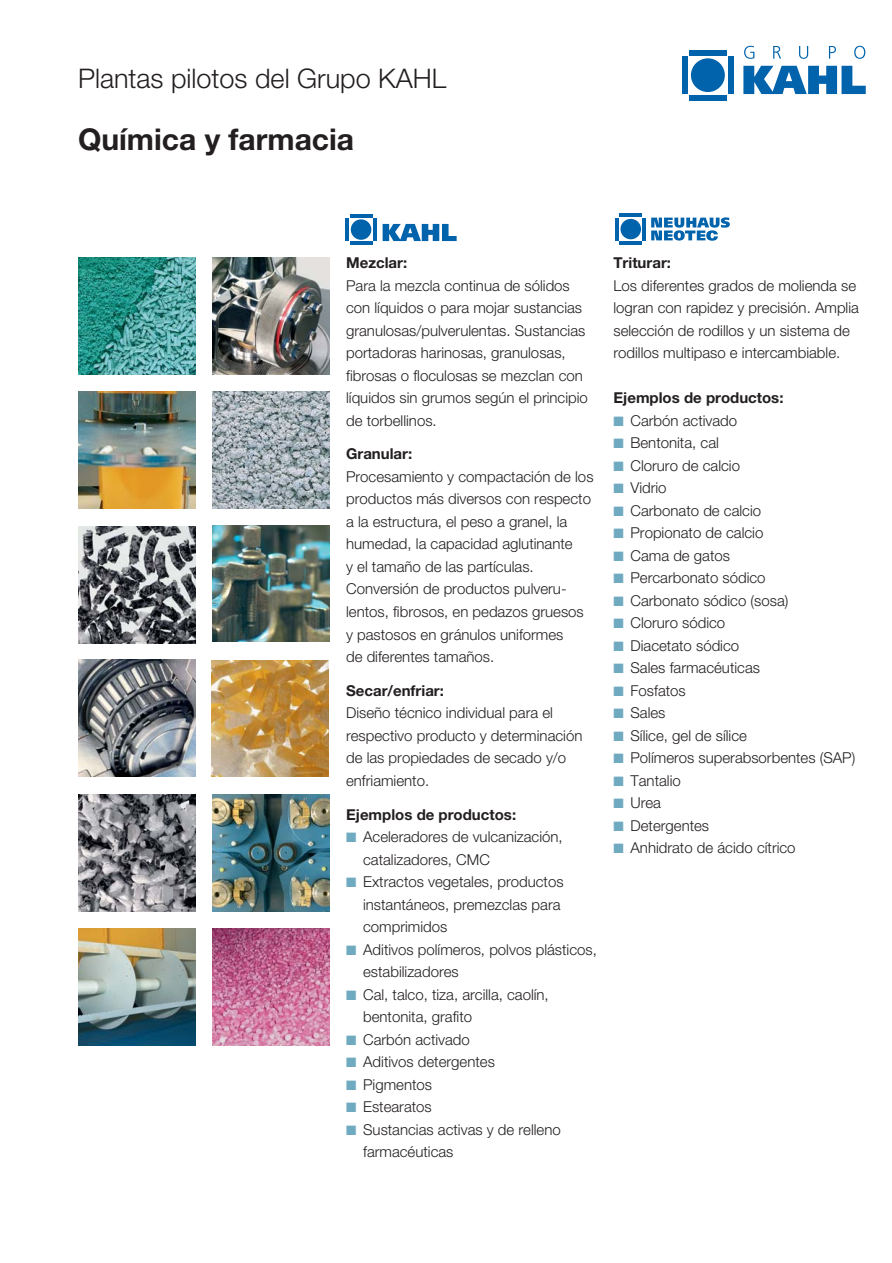
<style>
.page{position:relative;width:892px;height:1263px;background:#fff}
.page>*{position:absolute;margin:0;border:0;box-sizing:border-box;transform-origin:0 0}
.t1{font:700 30px "Helvetica Neue";color:#231f20}
.t2{font:300 27px "Helvetica Neue";color:#231f20}
.t3{font:300 15px/22.5px "Helvetica Neue";color:#231f20}
.t4{font:700 15px "Helvetica Neue";color:#231f20}
.s1{color:#70aac0}
</style>
<div class="page">
<svg style="left:382px;top:224px;width:74px;height:17px"></svg>
<div style="left:351px;top:219px;width:20px;height:21px;background:#0063ac;border-radius:50%"></div>
<hr style="left:345px;top:218px;width:4px;height:23px;background:#0063ac">
<hr style="left:373px;top:218px;width:3px;height:23px;background:#0063ac">
<hr style="left:349px;top:214px;width:23px;height:3px;background:#0063ac">
<hr style="left:349px;top:242px;width:23px;height:3px;background:#0063ac">
<div style="left:620px;top:219px;width:21px;height:20px;background:#0063ac;border-radius:50%"></div>
<hr style="left:615px;top:218px;width:3px;height:22px;background:#0063ac">
<hr style="left:642px;top:218px;width:4px;height:22px;background:#0063ac">
<hr style="left:619px;top:214px;width:23px;height:3px;background:#0063ac">
<hr style="left:619px;top:241px;width:23px;height:3px;background:#0063ac">
<svg style="left:651px;top:217px;width:78px;height:24px"></svg>
<img style="left:78px;top:794px;width:117px;height:117px">
<img style="left:78px;top:391px;width:117px;height:117px">
<img style="left:211px;top:660px;width:117px;height:116px">
<img style="left:212px;top:257px;width:117px;height:117px">
<img style="left:212px;top:391px;width:117px;height:117px">
<img style="left:78px;top:257px;width:117px;height:117px">
<img style="left:78px;top:659px;width:117px;height:117px">
<img style="left:212px;top:794px;width:117px;height:117px">
<img style="left:78px;top:526px;width:117px;height:117px">
<img style="left:212px;top:525px;width:117px;height:116px">
<img style="left:78px;top:928px;width:117px;height:117px">
<img style="left:212px;top:928px;width:117px;height:117px">
<svg style="left:743px;top:66px;width:122px;height:28px"></svg>
<div style="left:690px;top:58px;width:34px;height:34px;background:#0063ac;border-radius:50%"></div>
<div style="left:682px;top:56px;width:5px;height:38px;background:#0063ac"></div>
<div style="left:727px;top:56px;width:6px;height:38px;background:#0063ac"></div>
<div style="left:688px;top:50px;width:38px;height:5px;background:#0063ac"></div>
<div style="left:688px;top:95px;width:38px;height:5px;background:#0063ac"></div>
<svg style="left:744px;top:46px;width:10px;height:13px"></svg>
<svg style="left:773px;top:46px;width:8px;height:13px"></svg>
<svg style="left:799px;top:46px;width:9px;height:13px"></svg>
<svg style="left:828px;top:46px;width:7px;height:13px"></svg>
<svg style="left:854px;top:46px;width:11px;height:13px"></svg>
<h2 class="t2" style="left:78px;top:69px;width:369px">Plantas pilotos del Grupo KAHL</h2>
<h1 class="t1" style="left:78px;top:128px;width:277px">Química y farmacia</h1>
<p class="t4" style="left:346px;top:257px;width:63px">Mezclar:</p>
<p class="t3" style="left:346px;top:275px;width:243px">Para la mezcla continua de sólidos con líquidos o para mojar sustancias granulosas/pulverulentas. Sustancias portadoras harinosas, granulosas, fibrosas o floculosas se mezclan con líquidos sin grumos según el principio de torbellinos.</p>
<p class="t4" style="left:346px;top:448px;width:68px">Granular:</p>
<p class="t3" style="left:346px;top:466px;width:249px">Procesamiento y compactación de los productos más diversos con respecto a la estructura, el peso a granel, la humedad, la capacidad aglutinante<br>y el tamaño de las partículas.<br>Conversión de productos pulveru - lentos, fibrosos, en pedazos gruesos y pastosos en gránulos uniformes<br>de diferentes tamaños.</p>
<p class="t4" style="left:346px;top:685px;width:99px">Secar/enfriar:</p>
<p class="t3" style="left:346px;top:703px;width:238px">Diseño técnico individual para el respectivo producto y determinación de las propiedades de secado y/o enfriamiento.</p>
<p class="t4" style="left:346px;top:808px;width:171px">Ejemplos de productos:</p>
<p class="t3" style="left:363px;top:826px;width:201px;text-indent:-17px"><span class="s1">■</span> Aceleradores de vulcanización, catalizadores, CMC</p>
<p class="t3" style="left:363px;top:871px;width:202px;text-indent:-17px"><span class="s1">■</span> Extractos vegetales, productos instantáneos, premezclas para comprimidos</p>
<p class="t3" style="left:363px;top:939px;width:235px;text-indent:-17px"><span class="s1">■</span> Aditivos polímeros, polvos plásticos, estabilizadores</p>
<p class="t3" style="left:363px;top:984px;width:187px;text-indent:-17px"><span class="s1">■</span> Cal, talco, tiza, arcilla, caolín, bentonita, grafito</p>
<p class="t3" style="left:346px;top:1029px;width:125px"><span class="s1">■</span> Carbón activado</p>
<p class="t3" style="left:346px;top:1051px;width:150px"><span class="s1">■</span> Aditivos detergentes</p>
<p class="t3" style="left:346px;top:1074px;width:87px"><span class="s1">■</span> Pigmentos</p>
<p class="t3" style="left:346px;top:1096px;width:87px"><span class="s1">■</span> Estearatos</p>
<p class="t3" style="left:363px;top:1119px;width:199px;text-indent:-17px"><span class="s1">■</span> Sustancias activas y de relleno farmacéuticas</p>
<p class="t4" style="left:613px;top:257px;width:59px">Triturar:</p>
<p class="t3" style="left:613px;top:275px;width:247px">Los diferentes grados de molienda se logran con rapidez y precisión. Amplia selección de rodillos y un sistema de rodillos multipaso e intercambiable.</p>
<p class="t4" style="left:613px;top:392px;width:171px">Ejemplos de productos:</p>
<p class="t3" style="left:613px;top:410px;width:125px"><span class="s1">■</span> Carbón activado</p>
<p class="t3" style="left:613px;top:433px;width:107px"><span class="s1">■</span> Bentonita, cal</p>
<p class="t3" style="left:613px;top:455px;width:128px"><span class="s1">■</span> Cloruro de calcio</p>
<p class="t3" style="left:613px;top:478px;width:55px"><span class="s1">■</span> Vidrio</p>
<p class="t3" style="left:613px;top:500px;width:149px"><span class="s1">■</span> Carbonato de calcio</p>
<p class="t3" style="left:613px;top:523px;width:151px"><span class="s1">■</span> Propionato de calcio</p>
<p class="t3" style="left:613px;top:545px;width:118px"><span class="s1">■</span> Cama de gatos</p>
<p class="t3" style="left:613px;top:568px;width:154px"><span class="s1">■</span> Percarbonato sódico</p>
<p class="t3" style="left:613px;top:590px;width:176px"><span class="s1">■</span> Carbonato sódico (sosa)</p>
<p class="t3" style="left:613px;top:613px;width:113px"><span class="s1">■</span> Cloruro sódico</p>
<p class="t3" style="left:613px;top:635px;width:127px"><span class="s1">■</span> Diacetato sódico</p>
<p class="t3" style="left:613px;top:658px;width:148px"><span class="s1">■</span> Sales farmacéuticas</p>
<p class="t3" style="left:613px;top:680px;width:74px"><span class="s1">■</span> Fosfatos</p>
<p class="t3" style="left:613px;top:703px;width:54px"><span class="s1">■</span> Sales</p>
<p class="t3" style="left:613px;top:725px;width:135px"><span class="s1">■</span> Sílice, gel de sílice</p>
<p class="t3" style="left:613px;top:748px;width:243px"><span class="s1">■</span> Polímeros superabsorbentes (SAP)</p>
<p class="t3" style="left:613px;top:770px;width:69px"><span class="s1">■</span> Tantalio</p>
<p class="t3" style="left:613px;top:793px;width:49px"><span class="s1">■</span> Urea</p>
<p class="t3" style="left:613px;top:815px;width:97px"><span class="s1">■</span> Detergentes</p>
<p class="t3" style="left:613px;top:838px;width:184px"><span class="s1">■</span> Anhidrato de ácido cítrico</p>
</div>
